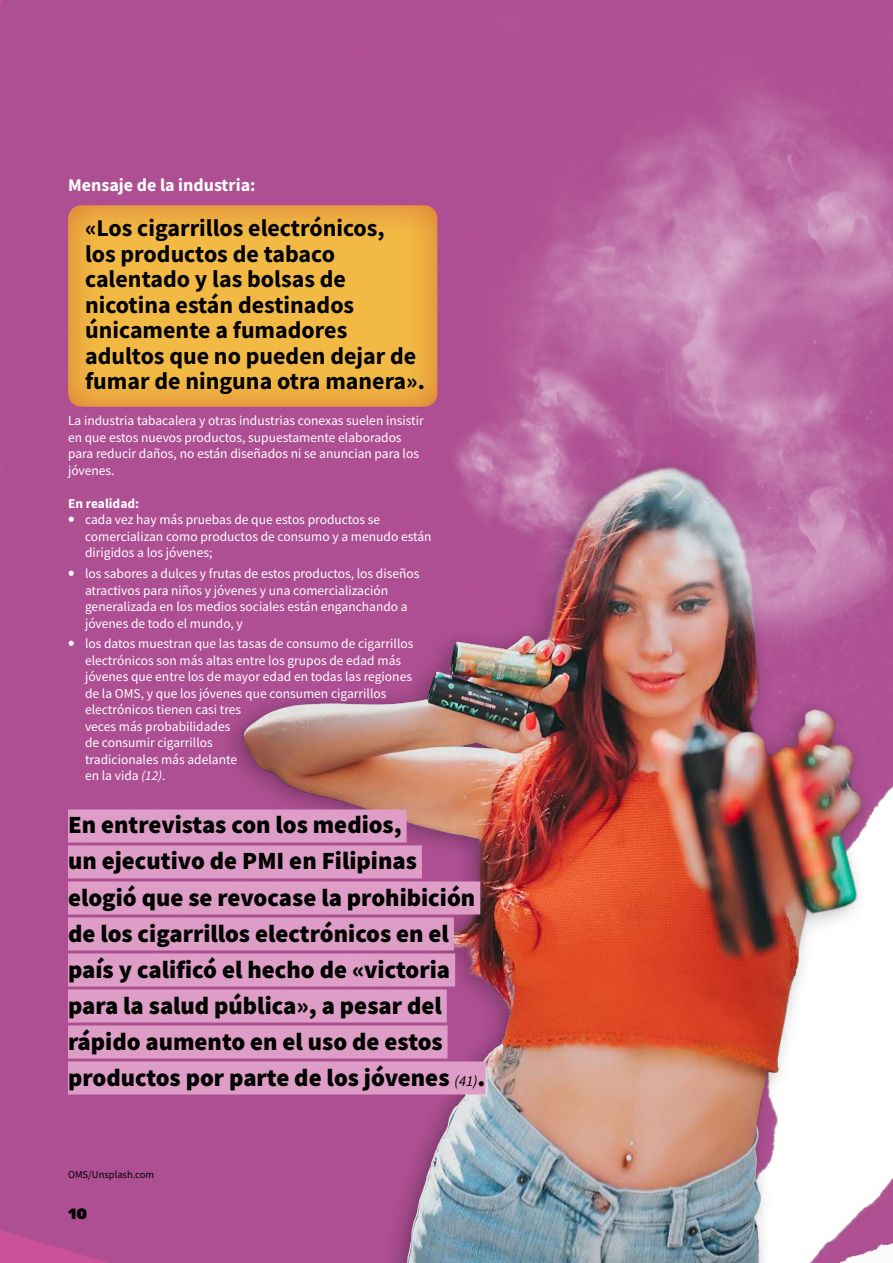
<style>
.page{position:relative;width:893px;height:1263px;background:#ae4f93}
.page>*{position:absolute;margin:0;border:0;box-sizing:border-box;transform-origin:0 0}
.t1{font:900 24.75px/36px "Source Sans Pro";color:#000}
.t2{font:700 24px/25.5px "Source Sans Pro";color:#000}
.t3{font:700 18px "Source Sans Pro";color:#fff}
.t4{font:900 15px "Rubik";color:#000}
.t5{font:13.5px/16.5px "Source Sans Pro";color:#fff}
.t6{font:700 13.5px "Source Sans Pro";color:#fff}
.t7{font:10.5px "Source Sans Pro";color:#000}
.s1{font-weight:900;font-size:18px}
.s2{font-style:italic}
.s3{font-weight:400;font-style:italic;font-size:15px}
</style>
<div class="page">
<div style="left:55px;top:194px;width:394px;height:213px;background:#ca5097;opacity:.52"></div>
<img style="left:402px;top:316px;width:62px;height:46px">
<img style="left:190px;top:362px;width:703px;height:901px">
<img style="left:464px;top:15px;width:429px;height:698px">
<div style="left:68px;top:809px;width:339px;height:33px;background:#de9dc6"></div>
<div style="left:68px;top:845px;width:354px;height:33px;background:#de9dc6"></div>
<div style="left:68px;top:881px;width:412px;height:33px;background:#de9dc6"></div>
<div style="left:68px;top:917px;width:386px;height:33px;background:#de9dc6"></div>
<div style="left:68px;top:953px;width:387px;height:33px;background:#de9dc6"></div>
<div style="left:68px;top:989px;width:379px;height:33px;background:#de9dc6"></div>
<div style="left:68px;top:1025px;width:380px;height:33px;background:#de9dc6"></div>
<div style="left:68px;top:1061px;width:418px;height:33px;background:#de9dc6"></div>
<h3 class="t3" style="left:68px;top:173px;width:189px">Mensaje de la industria:</h3>
<h2 class="t2" style="left:85px;top:215px;width:341px">«Los cigarrillos electrónicos,<br>los productos de tabaco calentado y las bolsas de nicotina están destinados únicamente a fumadores adultos que no pueden dejar de fumar de ninguna otra manera».</h2>
<p class="t5" style="left:68px;top:413px;width:357px">La industria tabacalera y otras industrias conexas suelen insistir en que estos nuevos productos, supuestamente elaborados para reducir daños, no están diseñados ni se anuncian para los jóvenes.</p>
<p class="t6" style="left:68px;top:494px;width:73px">En realidad:</p>
<p class="t5" style="left:85px;top:512px;width:348px;text-indent:-17px"><span class="s1">•</span> cada vez hay más pruebas de que estos productos se comercializan como productos de consumo y a menudo están dirigidos a los jóvenes;</p>
<p class="t5" style="left:85px;top:565px;width:336px;text-indent:-17px"><span class="s1">•</span> los sabores a dulces y frutas de estos productos, los diseños atractivos para niños y jóvenes y una comercialización generalizada en los medios sociales están enganchando a jóvenes de todo el mundo, y</p>
<p class="t5" style="left:85px;top:636px;width:330px;text-indent:-17px"><span class="s1">•</span> los datos muestran que las tasas de consumo de cigarrillos electrónicos son más altas entre los grupos de edad más jóvenes que entre los de mayor edad en todas las regiones de la OMS, y que los jóvenes que consumen cigarrillos electrónicos tienen casi tres<br>veces más probabilidades<br>de consumir cigarrillos<br>tradicionales más adelante<br>en la vida <span class="s2">(12)</span>.</p>
<p class="t1" style="left:68px;top:807px;width:419px">En entrevistas con los medios,<br>un ejecutivo de PMI en Filipinas elogió que se revocase la prohibición de los cigarrillos electrónicos en el país y calificó el hecho de «victoria para la salud pública», a pesar del rápido aumento en el uso de estos productos por parte de los jóvenes <span class="s3">(41)</span>.</p>
<p class="t7" style="left:68px;top:1168px;width:88px">OMS/Unsplash.com</p>
<p class="t4" style="left:68px;top:1204px;width:21px">10</p>
</div>
